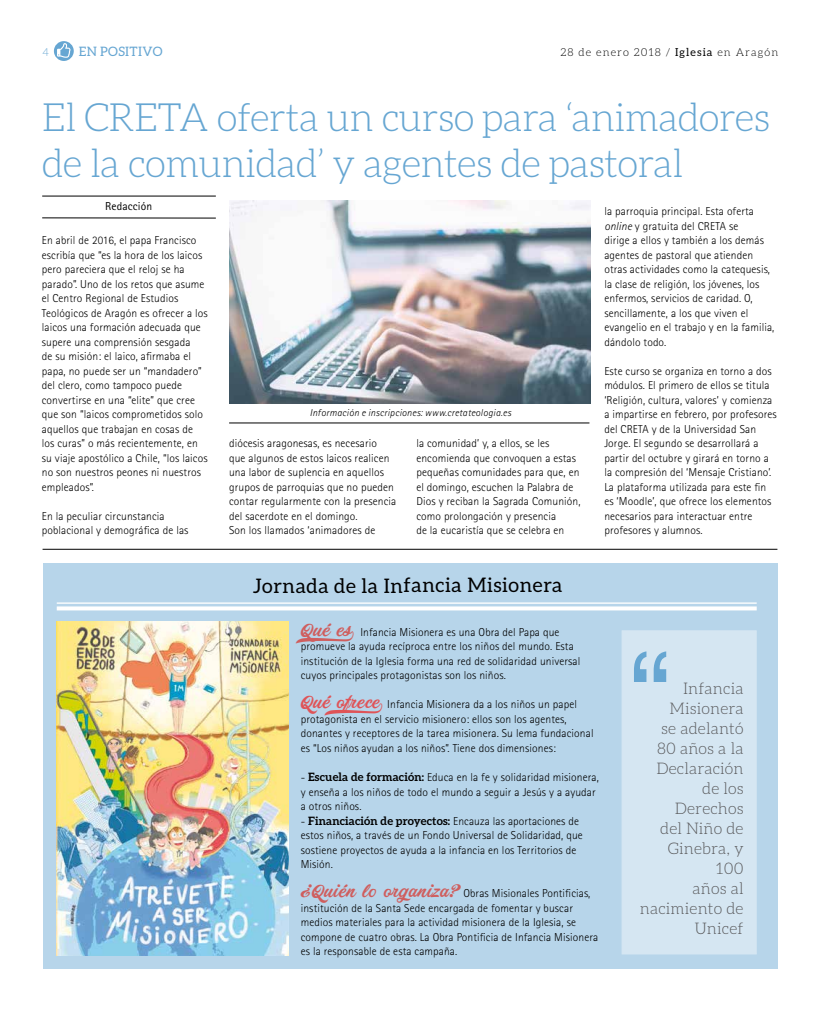
<style>
.page{position:relative;width:820px;height:1021px;background:#fff}
.page>*{position:absolute;margin:0;border:0;box-sizing:border-box;transform-origin:0 0}
.t1{font:120px "Helvetica";color:#66a6d2}
.t2{font:300 39px/46.8px "Aleo";letter-spacing:-.02em;color:#66a6d2}
.t3{font:20px "Aleo";letter-spacing:.025em;color:#000}
.t4{font:300 16px/20px "Aleo";letter-spacing:.01em;color:#58585a;text-align:right}
.t5{font:13px "Aleo";letter-spacing:.025em;color:#66a6d2}
.t6{font:300 11.5px/14.5px "Rotis Sans Serif";letter-spacing:.01em;color:#000}
.t7{font:11.5px "Rotis Sans Serif";letter-spacing:.01em;color:#000}
.t8{font:300 11px "Aleo";letter-spacing:.1em;color:#000}
.t9{font:300 11px "Aleo";color:#66a6d2}
.t10{font:italic 300 10px "Rotis Sans Serif";letter-spacing:.025em;color:#000}
.s1{font-weight:400}
.s2{font-style:italic}
.s3{font-family:"Painter PERSONALUSEONLY";font-weight:400;font-size:18px;color:#cf5e5e}
.s4{font-family:"Painter PERSONALUSEONLY";font-weight:400;font-size:18px;color:#df5458}
.s5{font-family:"Aleo";font-weight:700}
</style>
<div class="page">
<svg style="left:54px;top:41px;width:20px;height:20px"></svg>
<img style="left:230px;top:201px;width:360px;height:203px">
<hr style="left:42px;top:196px;width:174px;height:1px;background:#000">
<hr style="left:42px;top:218px;width:174px;height:1px;background:#000">
<div style="left:43px;top:563px;width:734px;height:406px;background:#b7d5ea"></div>
<hr style="left:57px;top:602px;width:699px;height:1px;background:#fff">
<svg style="left:57px;top:606px;width:699px;height:4px;background:#f6fafc"></svg>
<hr style="left:229px;top:422px;width:360px;height:1px;background:#000">
<img style="left:57px;top:621px;width:231px;height:334px">
<div style="left:621px;top:630px;width:135px;height:324px;background:#d5e6f2;border:1px solid #fff"></div>
<hr style="left:43px;top:549px;width:734px;height:1px;background:#000">
<p class="t9" style="left:43px;top:46px;width:8px">4</p>
<p class="t5" style="left:79px;top:44px;width:85px">EN POSITIVO</p>
<p class="t8" style="left:560px;top:46px;width:219px">28 de enero 2018 / <span class="s1">Iglesia</span> en Aragón</p>
<h2 class="t2" style="left:42px;top:93px;width:729px">El CRETA oferta un curso para ‘animadores de la comunidad’ y agentes de pastoral</h2>
<p class="t7" style="left:105px;top:200px;width:48px">Redacción</p>
<p class="t6" style="left:42px;top:233px;width:167px">En abril de 2016, el papa Francisco escribía que “es la hora de los laicos pero pareciera que el reloj se ha parado”. Uno de los retos que asume el Centro Regional de Estudios<br>Teológicos de Aragón es ofrecer a los laicos una formación adecuada que supere una comprensión sesgada<br>de su misión: el laico, afirmaba el papa, no puede ser un “mandadero” del clero, como tampoco puede convertirse en una “elite” que cree que son “laicos comprometidos solo aquellos que trabajan en cosas de los curas” o más recientemente, en su viaje apostólico a Chile, “los laicos no son nuestros peones ni nuestros empleados”.</p>
<p class="t6" style="left:42px;top:509px;width:148px">En la peculiar circunstancia poblacional y demográfica de las</p>
<p class="t10" style="left:309px;top:407px;width:203px">Información e inscripciones: www.cretateologia.es</p>
<p class="t6" style="left:229px;top:436px;width:169px">diócesis aragonesas, es necesario<br>que algunos de estos laicos realicen una labor de suplencia en aquellos grupos de parroquias que no pueden contar regularmente con la presencia del sacerdote en el domingo.<br>Son los llamados ‘animadores de</p>
<p class="t6" style="left:416px;top:436px;width:166px">la comunidad’ y, a ellos, se les encomienda que convoquen a estas pequeñas comunidades para que, en el domingo, escuchen la Palabra de Dios y reciban la Sagrada Comunión, como prolongación y presencia<br>de la eucaristía que se celebra en</p>
<p class="t6" style="left:604px;top:204px;width:171px">la parroquia principal. Esta oferta <span class="s2">online</span> y gratuita del CRETA se<br>dirige a ellos y también a los demás agentes de pastoral que atienden otras actividades como la catequesis, la clase de religión, los jóvenes, los enfermos, servicios de caridad. O, sencillamente, a los que viven el evangelio en el trabajo y en la familia, dándolo todo.</p>
<p class="t6" style="left:604px;top:364px;width:174px">Este curso se organiza en torno a dos módulos. El primero de ellos se titula ‘Religión, cultura, valores’ y comienza a impartirse en febrero, por profesores del CRETA y de la Universidad San Jorge. El segundo se desarrollará a partir del octubre y girará en torno a la compresión del ‘Mensaje Cristiano’.<br>La plataforma utilizada para este fin es ‘Moodle’, que ofrece los elementos necesarios para interactuar entre profesores y alumnos.</p>
<h3 class="t3" style="left:253px;top:574px;width:311px">Jornada de la Infancia Misionera</h3>
<p class="t6" style="left:300px;top:624px;width:281px"><span class="s3">Qué es&gt;</span>Infancia Misionera es una Obra del Papa que promueve la ayuda recíproca entre los niños del mundo. Esta institución de la Iglesia forma una red de solidaridad universal cuyos principales protagonistas son los niños.</p>
<p class="t6" style="left:300px;top:697px;width:294px"><span class="s4">Qué ofrece&gt;</span>Infancia Misionera da a los niños un papel protagonista en el servicio misionero: ellos son los agentes, donantes y receptores de la tarea misionera. Su lema fundacional es “Los niños ayudan a los niños”. Tiene dos dimensiones:</p>
<p class="t6" style="left:300px;top:769px;width:299px">- <span class="s5">Escuela de formación:</span> Educa en la fe y solidaridad misionera, y enseña a los niños de todo el mundo a seguir a Jesús y a ayudar a otros niños.</p>
<p class="t6" style="left:300px;top:813px;width:283px">- <span class="s5">Financiación de proyectos:</span> Encauza las aportaciones de estos niños, a través de un Fondo Universal de Solidaridad, que sostiene proyectos de ayuda a la infancia en los Territorios de Misión.</p>
<p class="t6" style="left:300px;top:885px;width:299px"><span class="s3">¿Quién lo organiza?</span> Obras Misionales Pontificias, institución de la Santa Sede encargada de fomentar y buscar medios materiales para la actividad misionera de la Iglesia, se compone de cuatro obras. La Obra Pontificia de Infancia Misionera es la responsable de esta campaña.</p>
<h1 class="t1" style="left:629px;top:603px;width:41px">“</h1>
<h3 class="t4" style="left:639px;top:678px;width:105px">Infancia<br>Misionera<br>se adelantó<br>80 años a la<br>Declaración de los<br>Derechos<br>del Niño de<br>Ginebra, y<br>100<br>años al nacimiento de<br>Unicef</h3>
</div>
